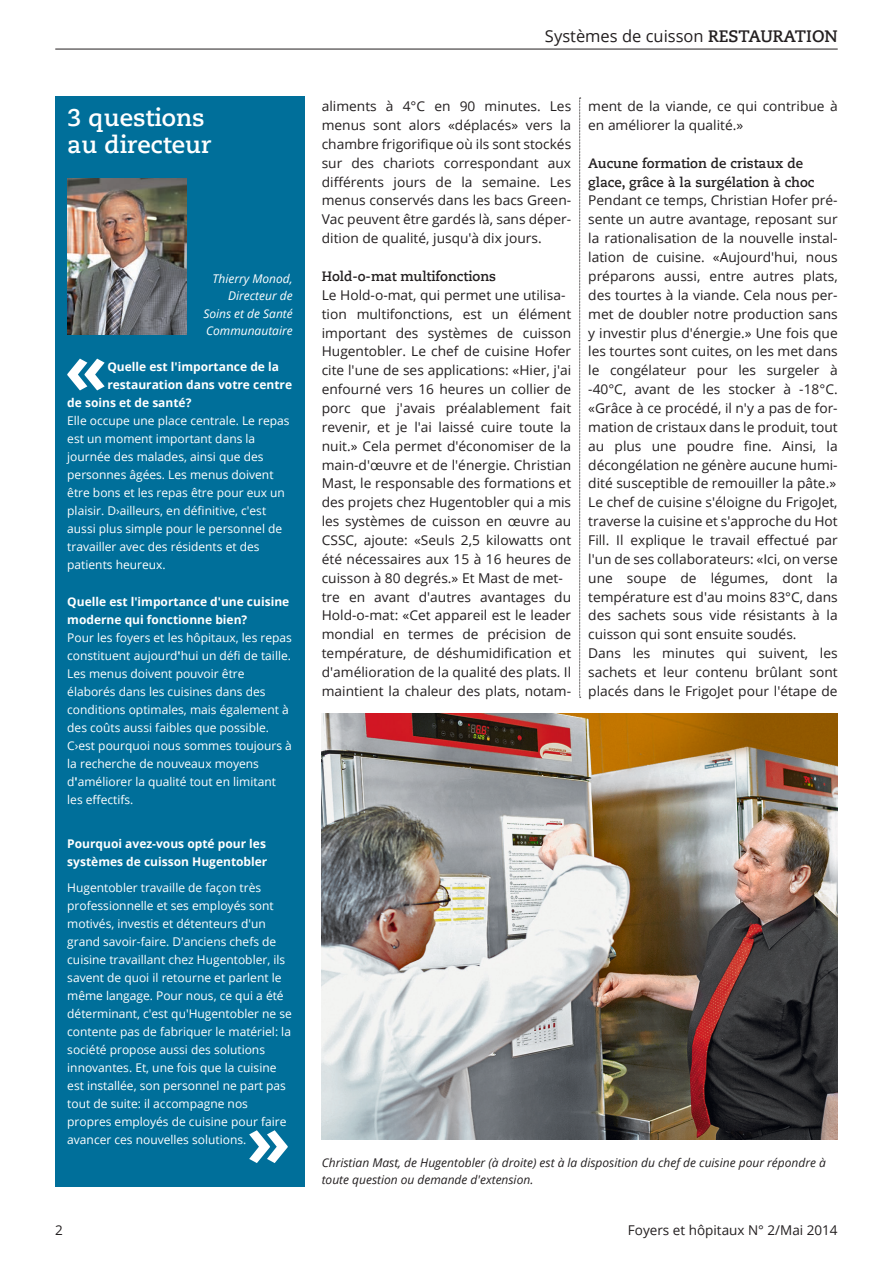
<style>
.page{position:relative;width:893px;height:1263px;background:#fff}
.page>*{position:absolute;margin:0;border:0;box-sizing:border-box;transform-origin:0 0}
._04a_Interview_Frage{font:700 72px "Open Sans";color:#fff}
._04a_Interview_Frage-2{font:700 69.75px "Open Sans";color:#fff}
._11a_Kastentitel{font:700 24px/27px "Caecilia LT Std";color:#fff}
._50a_Kolumnentitel{font:16.5px "Open Sans";color:#231f20}
._01a_Grundtext{font:13.5px/18.9px "Open Sans";color:#231f20;text-align:justify}
._13a_Zwischentitel{font:700 13.5px/18.9px "Caecilia LT Std";color:#231f20}
._51a_Kolumnentiel_un{font:13.5px "Open Sans";color:#231f20}
._04a_Interview_Frage-3{font:12px/18px "Open Sans";color:#fff}
._04a_Interview_Frage-4{font:700 12px/18px "Open Sans";color:#fff}
._07a_Bildlegende{font:italic 12px/17.7px "Open Sans";color:#231f20}
._07a_Bildlegende-2{font:italic 12px "Open Sans";color:#fff}
.s1{font-weight:700}
.s2{font-family:"Caecilia LT Std";font-weight:700}
</style>
<div class="page">
<svg style="left:579px;top:98px;width:2px;height:600px"></svg>
<div style="left:55px;top:96px;width:250px;height:1090px;background:#006f9a"></div>
<img style="left:67px;top:178px;width:119px;height:156px">
<hr style="left:55px;top:49px;width:783px;height:1px;background:#231f20">
<img style="left:322px;top:713px;width:516px;height:427px">
<p class="_11a_Kastentitel" style="left:67px;top:105px;width:146px">3 questions au directeur</p>
<p class="_07a_Bildlegende-2" style="left:212px;top:270px;width:82px">Thierry Monod,</p>
<p class="_07a_Bildlegende-2" style="left:228px;top:288px;width:66px">Directeur de</p>
<p class="_07a_Bildlegende-2" style="left:203px;top:305px;width:91px">Soins et de Santé</p>
<p class="_07a_Bildlegende-2" style="left:206px;top:323px;width:88px">Communautaire</p>
<p class="_04a_Interview_Frage-2" style="left:64px;top:319px;width:44px">«</p>
<p class="_04a_Interview_Frage-4" style="left:107px;top:357px;width:173px">Quelle est l'importance de la</p>
<p class="_04a_Interview_Frage-4" style="left:107px;top:375px;width:186px">restauration dans votre centre</p>
<p class="_04a_Interview_Frage-4" style="left:67px;top:393px;width:126px">de soins et de santé?</p>
<p class="_04a_Interview_Frage-3" style="left:67px;top:411px;width:224px">Elle occupe une place centrale. Le repas est un moment important dans la journée des malades, ainsi que des personnes âgées. Les menus doivent être bons et les repas être pour eux un plaisir. D›ailleurs, en définitive, c'est aussi plus simple pour le personnel de travailler avec des résidents et des patients heureux.</p>
<p class="_04a_Interview_Frage-4" style="left:67px;top:592px;width:224px">Quelle est l′importance d′une cuisine moderne qui fonctionne bien?</p>
<p class="_04a_Interview_Frage-3" style="left:67px;top:628px;width:226px">Pour les foyers et les hôpitaux, les repas constituent aujourd<span class="s1">′</span>hui un défi de taille.<br>Les menus doivent pouvoir être élaborés dans les cuisines dans des conditions optimales, mais également à des coûts aussi faibles que possible.<br>C›est pourquoi nous sommes toujours à la recherche de nouveaux moyens d<span class="s1">′</span>améliorer la qualité tout en limitant les effectifs.</p>
<p class="_04a_Interview_Frage-4" style="left:67px;top:835px;width:202px">Pourquoi avez-vous opté pour les systèmes de cuisson Hugentobler</p>
<p class="_04a_Interview_Frage-3" style="left:67px;top:878px;width:226px">Hugentobler travaille de façon très professionnelle et ses employés sont motivés, investis et détenteurs d′un grand savoir-faire. D′anciens chefs de cuisine travaillant chez Hugentobler, ils savent de quoi il retourne et parlent le même langage. Pour nous, ce qui a été déterminant, c′est qu′Hugentobler ne se contente pas de fabriquer le matériel: la société propose aussi des solutions innovantes. Et, une fois que la cuisine est installée, son personnel ne part pas tout de suite: il accompagne nos propres employés de cuisine pour faire avancer ces nouvelles solutions.</p>
<p class="_04a_Interview_Frage" style="left:246px;top:1089px;width:46px">»</p>
<p class="_50a_Kolumnentitel" style="left:545px;top:25px;width:294px">Systèmes de cuisson <span class="s2">RESTAURATION</span></p>
<p class="_01a_Grundtext" style="left:322px;top:96px;width:251px">aliments à 4°C en 90 minutes. Les menus sont alors «déplacés» vers la chambre frigorifique où ils sont stockés sur des chariots correspondant aux différents jours de la semaine. Les menus conservés dans les bacs Green-Vac peuvent être gardés là, sans déper&shy;dition de qualité, jusqu'à dix jours.</p>
<p class="_13a_Zwischentitel" style="left:322px;top:267px;width:176px">Hold-o-mat multifonctions</p>
<p class="_01a_Grundtext" style="left:322px;top:285px;width:245px">Le Hold-o-mat, qui permet une utilisa-</p>
<p class="_01a_Grundtext" style="left:322px;top:304px;width:251px">tion multifonctions, est un élément important des systèmes de cuisson Hugentobler. Le chef de cuisine Hofer cite l'une de ses applications: «Hier, j'ai enfourné vers 16 heures un collier de porc que j'avais préalablement fait revenir, et je l'ai laissé cuire toute la nuit.» Cela permet d'économiser de la main-d'œuvre et de l'énergie. Christian Mast, le responsable des formations et des projets chez Hugentobler qui a mis les systèmes de cuisson en œuvre au CSSC, ajoute: «Seuls 2,5 kilowatts ont été nécessaires aux 15 à 16 heures de cuisson à 80 degrés.» Et Mast de met-</p>
<p class="_01a_Grundtext" style="left:322px;top:587px;width:251px">tre en avant d'autres avantages du Hold-o-mat: «Cet appareil est le leader mondial en termes de précision de température, de déshumidification et d'amélioration de la qualité des plats. Il maintient la chaleur des plats, notam-</p>
<p class="_01a_Grundtext" style="left:588px;top:96px;width:251px">ment de la viande, ce qui contribue à en améliorer la qualité.»</p>
<p class="_13a_Zwischentitel" style="left:588px;top:154px;width:228px">Aucune formation de cristaux de glace, grâce à la surgélation à choc</p>
<p class="_01a_Grundtext" style="left:588px;top:191px;width:251px">Pendant ce temps, Christian Hofer pré&shy;sente un autre avantage, reposant sur la rationalisation de la nouvelle instal&shy;lation de cuisine. «Aujourd'hui, nous préparons aussi, entre autres plats, des tourtes à la viande. Cela nous per&shy;met de doubler notre production sans y investir plus d'énergie.» Une fois que les tourtes sont cuites, on les met dans le congélateur pour les surgeler à -40°C, avant de les stocker à -18°C. «Grâce à ce procédé, il n'y a pas de for&shy;mation de cristaux dans le produit, tout au plus une poudre fine. Ainsi, la décongélation ne génère aucune humi&shy;dité susceptible de remouiller la pâte.»</p>
<p class="_01a_Grundtext" style="left:588px;top:493px;width:251px">Le chef de cuisine s'éloigne du FrigoJet, traverse la cuisine et s'approche du Hot Fill. Il explique le travail effectué par l'un de ses collaborateurs: «Ici, on verse une soupe de légumes, dont la température est d'au moins 83°C, dans des sachets sous vide résistants à la cuisson qui sont ensuite soudés.</p>
<p class="_01a_Grundtext" style="left:588px;top:643px;width:251px">Dans les minutes qui suivent, les sachets et leur contenu brûlant sont placés dans le FrigoJet pour l'étape de</p>
<p class="_07a_Bildlegende" style="left:322px;top:1153px;width:506px">Christian Mast, de Hugentobler (à droite) est à la disposition du chef de cuisine pour répondre à toute question ou demande d′extension.</p>
<p class="_51a_Kolumnentiel_un" style="left:55px;top:1220px;width:9px">2</p>
<p class="_51a_Kolumnentiel_un" style="left:628px;top:1220px;width:211px">Foyers et hôpitaux N° 2/Mai 2014</p>
</div>
